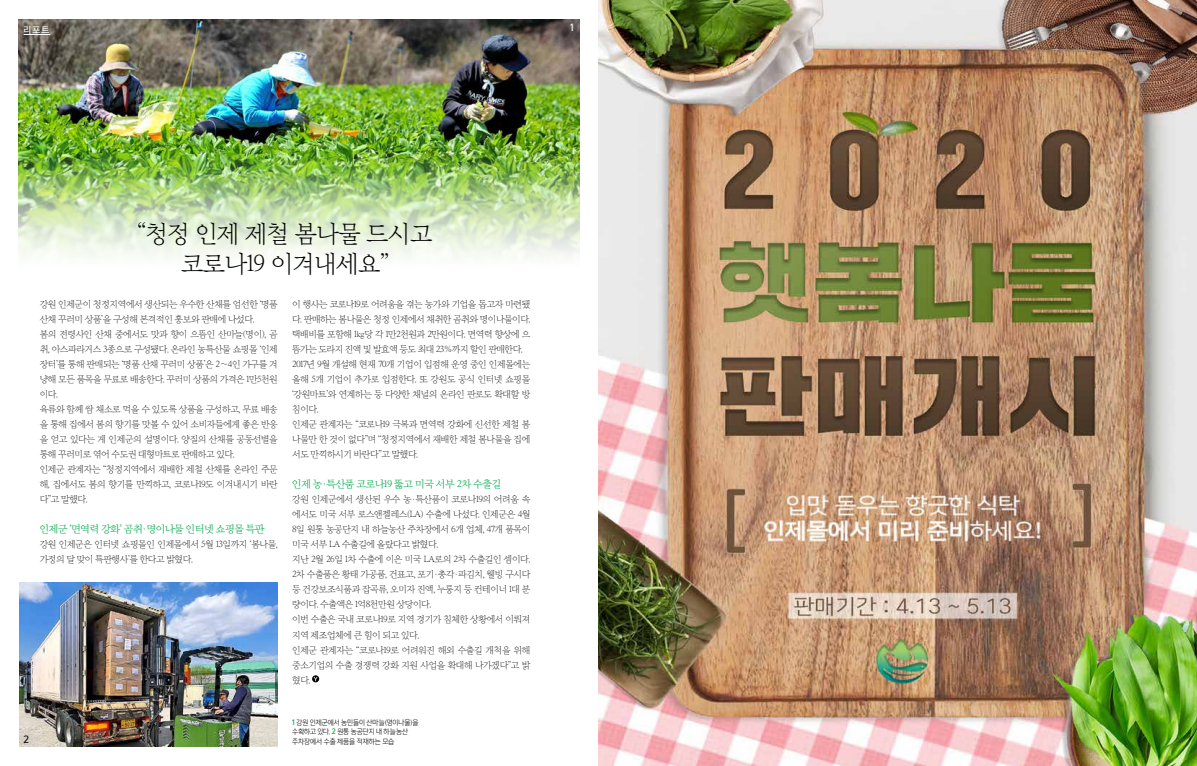
<style>
.page{position:relative;width:1197px;height:766px;background:#fff}
.page>*{position:absolute;margin:0;border:0;box-sizing:border-box;transform-origin:0 0}
.t1{font:24px/30px "Yoon Myungjo Pro 720";letter-spacing:-.03em;color:#000;text-align:center}
.t2{font:10px "Yoon Myungjo Pro 730";letter-spacing:-.04em;color:#00a84e}
.t3{font:9.5px "Yoon Gothic Pro 760";color:#fff}
.t4{font:9.5px "Yoon Gothic Pro 760";color:#000}
.t5{font:9.2px/15px "Yoon Myungjo Pro 710";letter-spacing:-.05em;color:#000}
.t6{font:8.5px "Yoon Gothic Pro 760";color:#fff}
.t7{font:7px/9.5px "Yoon Gothic Pro 730";letter-spacing:-.01em;color:#000;scale:.96 1}
.s1{font-family:"Yoon Gothic Pro 770";color:#00a84e}
</style>
<div class="page">
<svg style="left:312px;top:675px;width:7px;height:7px"></svg>
<svg style="left:314px;top:676px;width:3px;height:5px"></svg>
<img style="left:19px;top:20px;width:560px;height:236px">
<svg style="left:24px;top:34px;width:26px;height:1px"></svg>
<img style="left:598px;top:0;width:598px;height:765px">
<img style="left:19px;top:582px;width:259px;height:164px">
<p class="t6" style="left:24px;top:24px;width:27px">리포트</p>
<p class="t3" style="left:570px;top:21px;width:5px">1</p>
<h1 class="t1" style="left:137px;top:217px;width:296px">“청정 인제 제철 봄나물 드시고 코로나19 이겨내세요”</h1>
<p class="t5" style="left:40px;top:296px;width:240px">강원 인제군이 청정지역에서 생산되는 우수한 산채를 엄선한 ‘명품 산채 꾸러미 상품’을 구성해 본격적인 홍보와 판매에 나섰다.<br>봄의 전령사인 산채 중에서도 맛과 향이 으뜸인 산마늘(명이), 곰 취, 아스파라거스 3종으로 구성됐다. 온라인 농특산물 쇼핑몰 ‘인제 장터’를 통해 판매되는 ‘명품 산채 꾸러미 상품’은 2∼4인 가구를 겨 냥해 모든 품목을 무료로 배송한다. 꾸러미 상품의 가격은 1만5천원 이다.<br>육류와 함께 쌈 채소로 먹을 수 있도록 상품을 구성하고, 무료 배송 을 통해 집에서 봄의 향기를 맛볼 수 있어 소비자들에게 좋은 반응 을 얻고 있다는 게 인제군의 설명이다. 양질의 산채를 공동선별을 통해 꾸러미로 엮어 수도권 대형마트로 판매하고 있다.<br>인제군 관계자는 “청정지역에서 재배한 제철 산채를 온라인 주문 해, 집에서도 봄의 향기를 만끽하고, 코로나19도 이겨내시기 바란 다”고 말했다.</p>
<p class="t2" style="left:40px;top:523px;width:226px">인제군 ‘면역력 강화’ 곰취·명이나물 인터넷 쇼핑몰 특판</p>
<p class="t5" style="left:40px;top:536px;width:240px">강원 인제군은 인터넷 쇼핑몰인 인제몰에서 5월 13일까지 ‘봄나물, 가정의 달 맞이 특판행사’를 한다고 밝혔다.</p>
<p class="t5" style="left:292px;top:296px;width:240px">이 행사는 코로나19로 어려움을 겪는 농가와 기업을 돕고자 마련됐 다. 판매하는 봄나물은 청정 인제에서 채취한 곰취와 명이나물이다. 택배비를 포함해 1㎏당 각 1만2천원과 2만원이다. 면역력 향상에 으 뜸가는 도라지 진액 및 발효액 등도 최대 23％까지 할인 판매한다.<br>2017년 9월 개설해 현재 70개 기업이 입점해 운영 중인 인제몰에는 올해 5개 기업이 추가로 입점한다. 또 강원도 공식 인터넷 쇼핑몰 ‘강원마트’와 연계하는 등 다양한 채널의 온라인 판로도 확대할 방 침이다.<br>인제군 관계자는 “코로나19 극복과 면역력 강화에 신선한 제철 봄 나물만 한 것이 없다”며 “청정지역에서 재배한 제철 봄나물을 집에 서도 만끽하시기 바란다”고 말했다.</p>
<p class="t2" style="left:292px;top:478px;width:210px">인제 농·특산품 코로나19 뚫고 미국 서부 2차 수출길</p>
<p class="t5" style="left:292px;top:491px;width:240px">강원 인제군에서 생산된 우수 농·특산품이 코로나19의 어려움 속 에서도 미국 서부 로스앤젤레스(LA) 수출에 나섰다. 인제군은 4월<br>8일 원통 농공단지 내 하늘농산 주차장에서 6개 업체, 47개 품목이 미국 서부 LA 수출길에 올랐다고 밝혔다.<br>지난 2월 26일 1차 수출에 이은 미국 LA로의 2차 수출길인 셈이다.<br>2차 수출품은 황태 가공품, 건표고, 포기·총각·파김치, 웰빙 구시다 등 건강보조식품과 잡곡류, 오미자 진액, 누룽지 등 컨테이너 1대 분 량이다. 수출액은 1억8천만원 상당이다.<br>이번 수출은 국내 코로나19로 지역 경기가 침체한 상황에서 이뤄져 지역 제조업체에 큰 힘이 되고 있다.<br>인제군 관계자는 “코로나19로 어려워진 해외 수출길 개척을 위해 중소기업의 수출 경쟁력 강화 지원 사업을 확대해 나가겠다”고 밝 혔다.</p>
<p class="t7" style="left:292px;top:717px;width:133px"><span class="s1">1</span> 강원 인제군에서 농민들이 산마늘(명이나물)을 수확하고 있다. <span class="s1">2</span> 원통 농공단지 내 하늘농산</p>
<p class="t4" style="left:24px;top:732px;width:7px">2</p>
<p class="t7" style="left:292px;top:736px;width:108px">주차장에서 수출 제품을 적재하는 모습</p>
</div>
